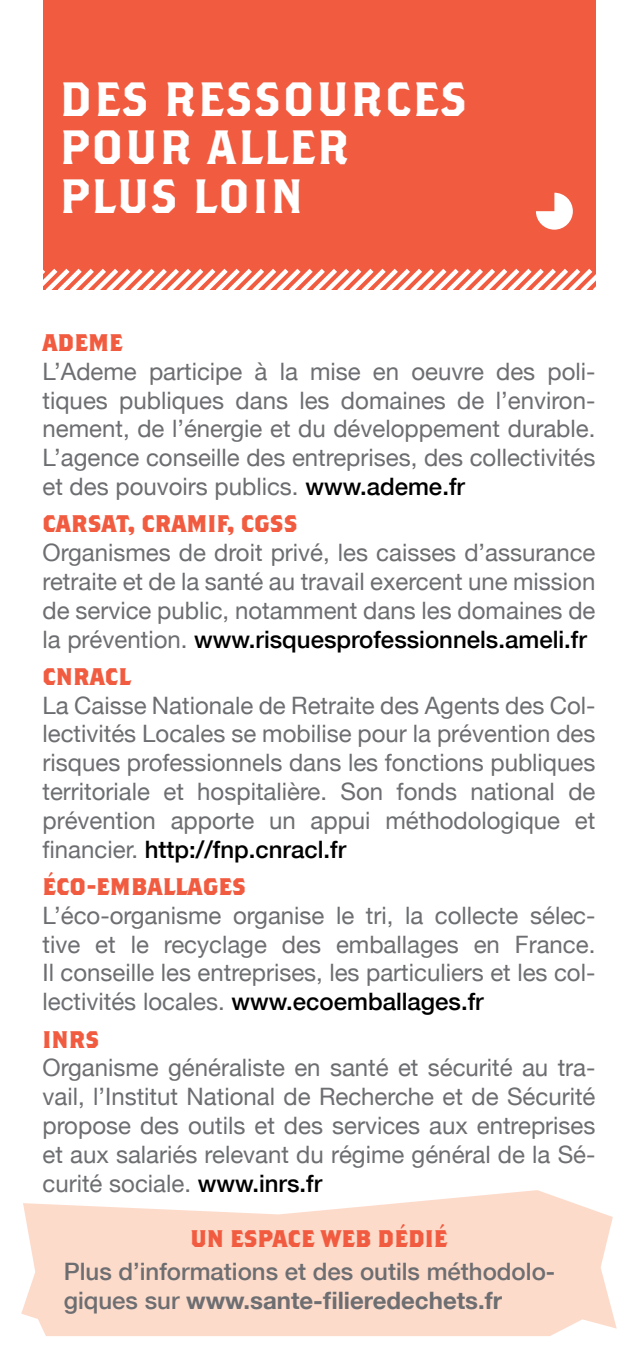
<style>
.page{position:relative;width:638px;height:1361px;background:#fff}
.page>*{position:absolute;margin:0;border:0;box-sizing:border-box;transform-origin:0 0}
.t1{font:48px/48.6px "Brothers Regular Alternates";letter-spacing:.03em;color:#fff}
.t2{font:24px/28.8px "Helvetica Neue";color:#6d6e71;text-align:justify}
.t3{font:500 24px/28.8px "Helvetica Neue";color:#6d6e71}
.t4{font:700 24px "Brothers";color:#f15b40}
.s1{font-weight:500;color:#000}
.s2{font-weight:700}
</style>
<div class="page">
<div style="left:43px;top:0;width:552px;height:290px;background:#f15b40"></div>
<svg style="left:43px;top:264px;width:553px;height:26px"></svg>
<svg style="left:536px;top:193px;width:37px;height:37px"></svg>
<svg style="left:21px;top:1190px;width:596px;height:146px;background:#fddfd2"></svg>
<h1 class="t1" style="left:60px;top:73px;width:409px">D ES RESSOURCES<br>POUR ALLER<br>PLUS LOIN</h1>
<p class="t4" style="left:43px;top:328px;width:49px">ADEME</p>
<p class="t2" style="left:43px;top:356px;width:554px">L’Ademe participe à la mise en oeuvre des poli&shy;tiques publiques dans les domaines de l’environ&shy;nement, de l’énergie et du développement durable.<br>L’agence conseille des entreprises, des collectivités et des pouvoirs publics. <span class="s1">www.ademe.fr</span></p>
<p class="t4" style="left:43px;top:509px;width:115px">CARSAT, CRAMIF</p>
<p class="t4" style="left:227px;top:509px;width:29px">, CGSS</p>
<p class="t2" style="left:43px;top:538px;width:554px">Organismes de droit privé, les caisses d’assurance retraite et de la santé au travail exercent une mission de service public, notamment dans les domaines de la prévention. <span class="s1">www.risquesprofessionnels.ameli.fr</span></p>
<p class="t4" style="left:43px;top:661px;width:16px">CNRACL</p>
<p class="t2" style="left:43px;top:690px;width:554px">La Caisse Nationale de Retraite des Agents des Col&shy;lectivités Locales se mobilise pour la prévention des risques professionnels dans les fonctions publiques territoriale et hospitalière. Son fonds national de prévention apporte un appui méthodologique et financier. <span class="s1">http://fnp.cnracl.fr</span></p>
<p class="t4" style="left:43px;top:871px;width:205px">ÉCO-EMBALLAGES</p>
<p class="t2" style="left:43px;top:900px;width:554px">L’éco-organisme organise le tri, la collecte sélec&shy;tive et le recyclage des emballages en France.<br>Il conseille les entreprises, les particuliers et les col&shy;lectivités locales. <span class="s1">www.ecoemballages.fr</span></p>
<p class="t4" style="left:43px;top:1024px;width:15px">INRS</p>
<p class="t2" style="left:43px;top:1053px;width:554px">Organisme généraliste en santé et sécurité au tra&shy;vail, l’Institut National de Recherche et de Sécurité propose des outils et des services aux entreprises et aux salariés relevant du régime général de la Sé&shy;curité sociale. <span class="s1">www.inrs.fr</span></p>
<p class="t4" style="left:190px;top:1223px;width:259px">UN ESPACE WEB DÉDIÉ</p>
<p class="t3" style="left:64px;top:1256px;width:493px">Plus d’informations et des outils méthodolo&shy;giques sur <span class="s2">www.sante-filieredechets.fr</span></p>
</div>
